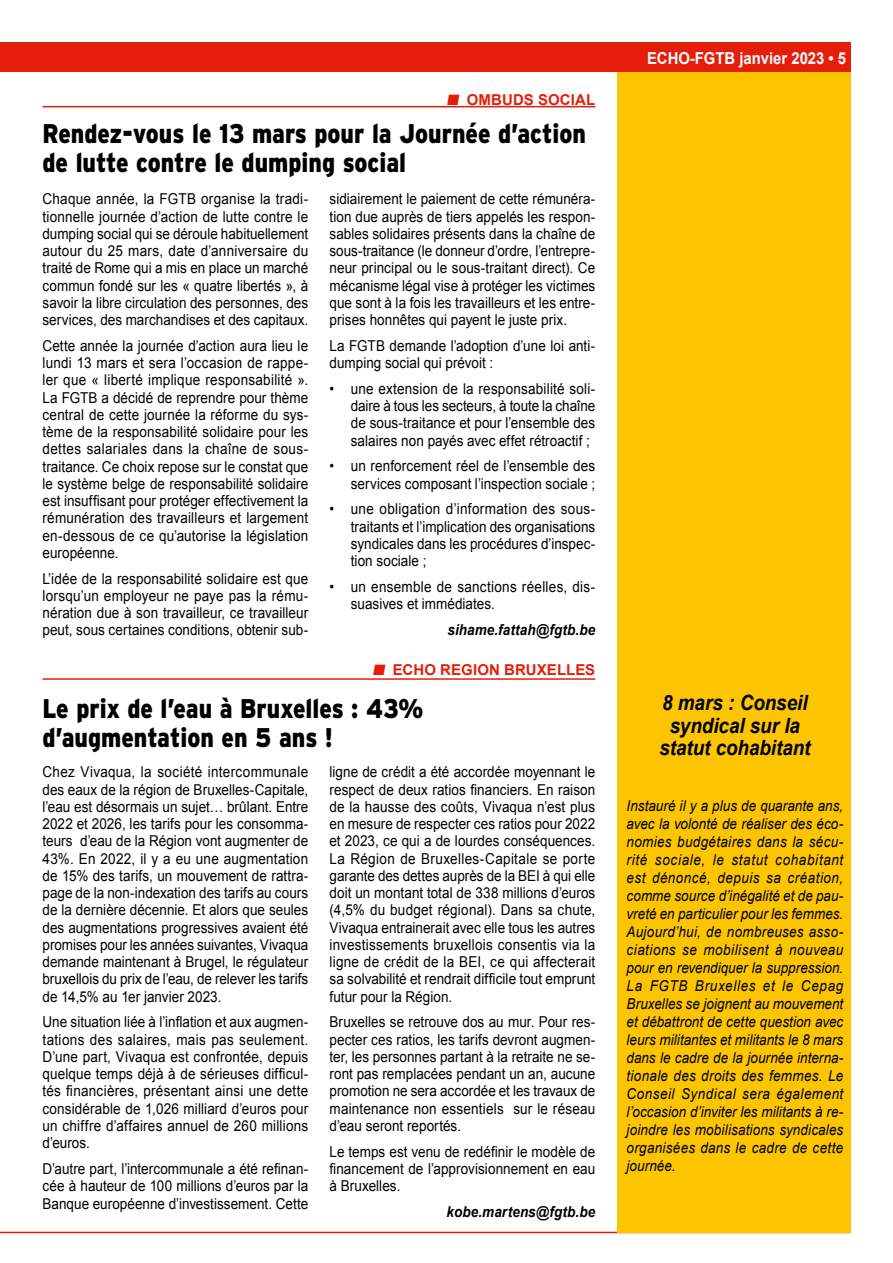
<style>
.page{position:relative;width:893px;height:1263px;background:#fff}
.page>*{position:absolute;margin:0;border:0;box-sizing:border-box;transform-origin:0 0}
.t1{font:900 27px/28.5px "Interstate";color:#000;scale:.85 1}
.t2{font:italic 700 21px/22.5px "Arial";letter-spacing:-.005em;color:#000;text-align:center;scale:.9 1}
.t3{font:700 16.5px "Arial";color:#fff;scale:.9 1}
.t4{font:15px/17.2px "Arial";letter-spacing:.005em;color:#000;text-align:justify;scale:.9 1}
.t5{font:italic 15px/18px "Arial";letter-spacing:.015em;color:#000;text-align:justify;scale:.9 1}
.t6{font:italic 700 15px "Arial";letter-spacing:.005em;color:#000;scale:.9 1}
.t7{font:700 15px "Arial";letter-spacing:.005em;color:#e41e0a}
</style>
<div class="page">
<div style="left:0;top:43px;width:850px;height:29px;background:#e41e0a"></div>
<hr style="left:0;top:1232px;width:850px;height:1px;background:#e41e0a">
<div style="left:617px;top:72px;width:233px;height:1161px;background:#fdc500"></div>
<hr style="left:43px;top:106px;width:552px;height:1px;background:#e41e0a">
<hr style="left:43px;top:678px;width:552px;height:2px;background:#e41e0a">
<p class="t7" style="left:447px;top:90px;width:150px">■ OMBUDS SOCIAL</p>
<h1 class="t1" style="left:43px;top:119px;width:641px">Rendez-vous le 13 mars pour la Journée d’action de lutte contre le dumping social</h1>
<p class="t4" style="left:43px;top:191px;width:297px">Chaque année, la FGTB organise la tradi&shy;tionnelle journée d’action de lutte contre le dumping social qui se déroule habituellement autour du 25 mars, date d’anniversaire du traité de Rome qui a mis en place un marché commun fondé sur les « quatre libertés », à savoir la libre circulation des personnes, des services, des marchandises et des capitaux.</p>
<p class="t4" style="left:43px;top:337px;width:297px">Cette année la journée d’action aura lieu le lundi 13 mars et sera l’occasion de rappe&shy;ler que « liberté implique responsabilité ».<br>La FGTB a décidé de reprendre pour thème central de cette journée la réforme du sys&shy;tème de la responsabilité solidaire pour les dettes salariales dans la chaîne de sous&shy;traitance. Ce choix repose sur le constat que le système belge de responsabilité solidaire est insuffisant pour protéger effectivement la rémunération des travailleurs et largement en-dessous de ce qu’autorise la législation européenne.</p>
<p class="t4" style="left:43px;top:570px;width:297px">L’idée de la responsabilité solidaire est que lorsqu’un employeur ne paye pas la rému&shy;nération due à son travailleur, ce travailleur peut, sous certaines conditions, obtenir sub-</p>
<p class="t4" style="left:330px;top:191px;width:297px">sidiairement le paiement de cette rémunéra&shy;tion due auprès de tiers appelés les respon&shy;sables solidaires présents dans la chaîne de sous-traitance (le donneur d’ordre, l’entrepre&shy;neur principal ou le sous-traitant direct). Ce mécanisme légal vise à protéger les victimes que sont à la fois les travailleurs et les entre&shy;prises honnêtes qui payent le juste prix.</p>
<p class="t4" style="left:330px;top:337px;width:297px">La FGTB demande l’adoption d’une loi anti&shy;dumping social qui prévoit :</p>
<p class="t4" style="left:351px;top:380px;width:273px;text-indent:-21px">• une extension de la responsabilité soli&shy;daire à tous les secteurs, à toute la chaîne de sous-traitance et pour l’ensemble des salaires non payés avec effet rétroactif ;</p>
<p class="t4" style="left:330px;top:458px;width:297px;text-align:right">• un renforcement réel de l’ensemble des services composant l’inspection sociale ;</p>
<p class="t4" style="left:351px;top:501px;width:273px;text-indent:-21px">• une obligation d’information des sous&shy;traitants et l’implication des organisations syndicales dans les procédures d’inspec&shy;tion sociale ;</p>
<p class="t4" style="left:351px;top:578px;width:273px;text-indent:-21px">• un ensemble de sanctions réelles, dis&shy;suasives et immédiates.</p>
<p class="t6" style="left:448px;top:620px;width:166px">sihame.fattah@fgtb.be</p>
<p class="t7" style="left:373px;top:660px;width:224px">■ ECHO REGION BRUXELLES</p>
<h1 class="t1" style="left:43px;top:694px;width:449px">Le prix de l’eau à Bruxelles : 43% d’augmentation en 5 ans !</h1>
<p class="t4" style="left:43px;top:764px;width:297px">Chez Vivaqua, la société intercommunale des eaux de la région de Bruxelles-Capitale, l’eau est désormais un sujet… brûlant. Entre 2022 et 2026, les tarifs pour les consomma&shy;teurs d’eau de la Région vont augmenter de 43%. En 2022, il y a eu une augmentation de 15% des tarifs, un mouvement de rattra&shy;page de la non-indexation des tarifs au cours de la dernière décennie. Et alors que seules des augmentations progressives avaient été promises pour les années suivantes, Vivaqua demande maintenant à Brugel, le régulateur bruxellois du prix de l’eau, de relever les tarifs de 14,5% au 1er janvier 2023.</p>
<p class="t4" style="left:43px;top:1014px;width:297px">Une situation liée à l’inflation et aux augmen&shy;tations des salaires, mais pas seulement.<br>D’une part, Vivaqua est confrontée, depuis quelque temps déjà à de sérieuses difficul&shy;tés financières, présentant ainsi une dette considérable de 1,026 milliard d’euros pour un chiffre d’affaires annuel de 260 millions d’euros.</p>
<p class="t4" style="left:43px;top:1160px;width:297px">D’autre part, l’intercommunale a été refinan&shy;cée à hauteur de 100 millions d’euros par la Banque européenne d’investissement. Cette</p>
<p class="t4" style="left:330px;top:764px;width:297px">ligne de crédit a été accordée moyennant le respect de deux ratios financiers. En raison de la hausse des coûts, Vivaqua n’est plus en mesure de respecter ces ratios pour 2022 et 2023, ce qui a de lourdes conséquences.<br>La Région de Bruxelles-Capitale se porte garante des dettes auprès de la BEI à qui elle doit un montant total de 338 millions d’euros (4,5% du budget régional). Dans sa chute, Vivaqua entrainerait avec elle tous les autres investissements bruxellois consentis via la ligne de crédit de la BEI, ce qui affecterait sa solvabilité et rendrait difficile tout emprunt futur pour la Région.</p>
<p class="t4" style="left:330px;top:1014px;width:297px">Bruxelles se retrouve dos au mur. Pour res&shy;pecter ces ratios, les tarifs devront augmen&shy;ter, les personnes partant à la retraite ne se&shy;ront pas remplacées pendant un an, aucune promotion ne sera accordée et les travaux de maintenance non essentiels sur le réseau d’eau seront reportés.</p>
<p class="t4" style="left:330px;top:1143px;width:297px">Le temps est venu de redéfinir le modèle de financement de l’approvisionnement en eau à Bruxelles.</p>
<p class="t6" style="left:447px;top:1202px;width:167px">kobe.martens@fgtb.be</p>
<p class="t3" style="left:647px;top:47px;width:223px">ECHO-FGTB janvier 2023 • 5</p>
<h2 class="t2" style="left:659px;top:692px;width:169px">8 mars : Conseil syndical sur la statut cohabitant</h2>
<p class="t5" style="left:626px;top:797px;width:242px">Instauré il y a plus de quarante ans, avec la volonté de réaliser des éco&shy;nomies budgétaires dans la sécu&shy;rité sociale, le statut cohabitant est dénoncé, depuis sa création, comme source d’inégalité et de pau&shy;vreté en particulier pour les femmes.<br>Aujourd’hui, de nombreuses asso&shy;ciations se mobilisent à nouveau pour en revendiquer la suppression.<br>La FGTB Bruxelles et le Cepag Bruxelles se joignent au mouvement et débattront de cette question avec leurs militantes et militants le 8 mars dans le cadre de la journée interna&shy;tionale des droits des femmes. Le Conseil Syndical sera également l’occasion d’inviter les militants à re&shy;joindre les mobilisations syndicales organisées dans le cadre de cette journée.</p>
</div>
